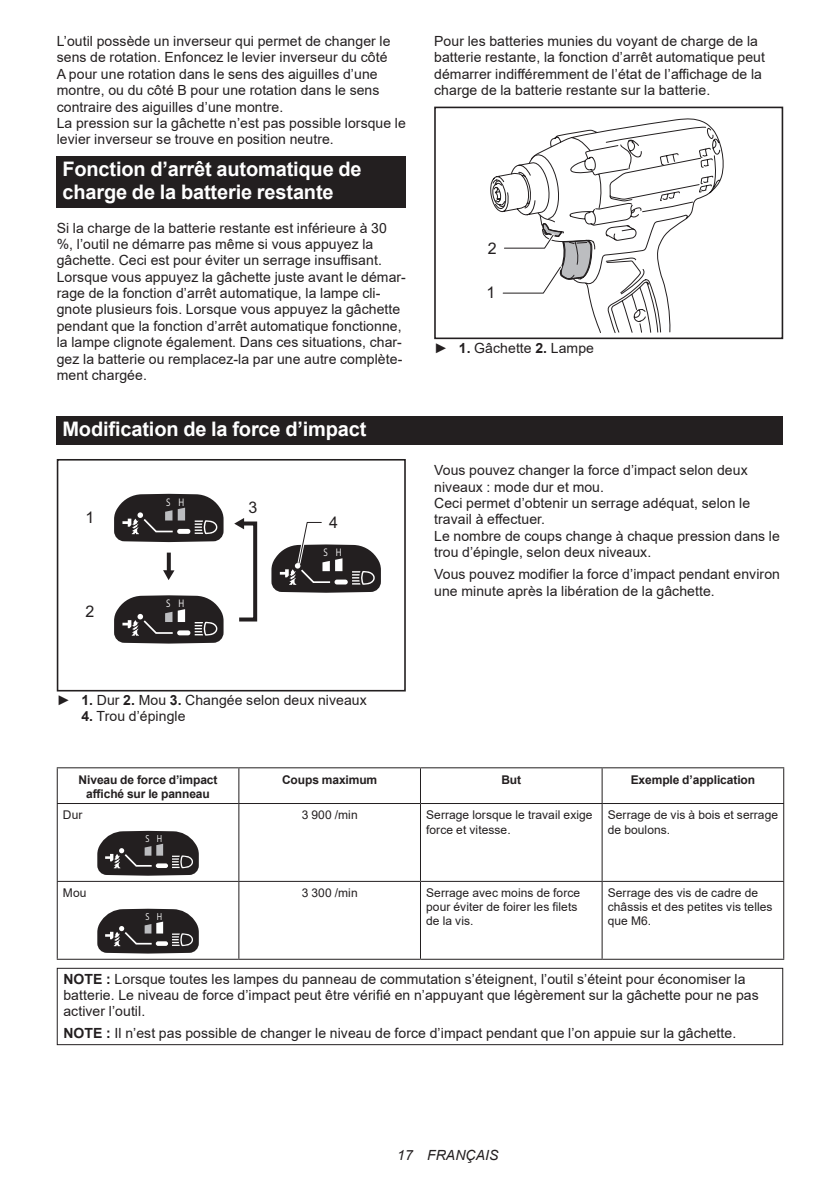
<style>
.page{position:relative;width:840px;height:1191px;background:#fff}
.page>*{position:absolute;margin:0;border:0;box-sizing:border-box;transform-origin:0 0}
.t1{font:700 20px/23.4px "Arial";letter-spacing:-.01em;color:#fff}
.t2{font:16px "Arial";color:#231f20}
.t3{font:14px/16.4px "Arial";letter-spacing:.005em;color:#231f20}
.t4{font:italic 14px "Arial";letter-spacing:.005em;color:#231f20}
.t5{font:12px/14px "Arial";letter-spacing:.005em;color:#231f20}
.t6{font:700 12px/14px "Arial";letter-spacing:-.01em;color:#231f20;text-align:center}
.t7{font:9.8px "Helvetica Bold 90 msp RKSJ H";color:#fff;scale:.85 1}
.t8{font:9px "Helvetica Bold 90 msp RKSJ H";color:#fff;scale:.85 1}
.s1{font-weight:700}
</style>
<div class="page">
<div style="left:57px;top:156px;width:348px;height:52px;background:#231f20"></div>
<svg style="left:538px;top:118px;width:186px;height:215px"></svg>
<div style="left:434px;top:107px;width:348px;height:232px;border:2px solid #231f20"></div>
<svg style="left:490px;top:153px;width:146px;height:143px"></svg>
<div style="left:57px;top:416px;width:725px;height:29px;background:#231f20"></div>
<svg style="left:167px;top:552px;width:4px;height:18px"></svg>
<svg style="left:163px;top:570px;width:11px;height:10px"></svg>
<svg style="left:234px;top:518px;width:24px;height:104px"></svg>
<svg style="left:114px;top:493px;width:110px;height:50px;background:#504c4d"></svg>
<svg style="left:114px;top:595px;width:110px;height:49px;background:#4d4a4b"></svg>
<div style="left:57px;top:459px;width:348px;height:232px;border:2px solid #231f20"></div>
<svg style="left:271px;top:522px;width:110px;height:71px"></svg>
<hr style="left:57px;top:767px;width:182px;height:1px;background:#231f20">
<hr style="left:57px;top:768px;width:1px;height:35px;background:#231f20">
<hr style="left:239px;top:767px;width:181px;height:1px;background:#231f20">
<hr style="left:238px;top:768px;width:1px;height:35px;background:#231f20">
<hr style="left:420px;top:767px;width:181px;height:1px;background:#231f20">
<hr style="left:420px;top:768px;width:1px;height:35px;background:#231f20">
<hr style="left:601px;top:767px;width:182px;height:1px;background:#231f20">
<hr style="left:601px;top:768px;width:1px;height:35px;background:#231f20">
<hr style="left:782px;top:768px;width:1px;height:35px;background:#231f20">
<hr style="left:57px;top:803px;width:182px;height:1px;background:#231f20">
<hr style="left:57px;top:804px;width:1px;height:77px;background:#231f20">
<hr style="left:239px;top:803px;width:181px;height:1px;background:#231f20">
<hr style="left:238px;top:804px;width:1px;height:77px;background:#231f20">
<hr style="left:420px;top:803px;width:181px;height:1px;background:#231f20">
<hr style="left:420px;top:804px;width:1px;height:77px;background:#231f20">
<hr style="left:601px;top:803px;width:182px;height:1px;background:#231f20">
<hr style="left:601px;top:804px;width:1px;height:77px;background:#231f20">
<hr style="left:782px;top:804px;width:1px;height:77px;background:#231f20">
<hr style="left:57px;top:881px;width:182px;height:1px;background:#231f20">
<hr style="left:57px;top:882px;width:1px;height:76px;background:#231f20">
<hr style="left:239px;top:881px;width:181px;height:1px;background:#231f20">
<hr style="left:238px;top:882px;width:1px;height:76px;background:#231f20">
<hr style="left:420px;top:881px;width:181px;height:1px;background:#231f20">
<hr style="left:420px;top:882px;width:1px;height:76px;background:#231f20">
<hr style="left:601px;top:881px;width:182px;height:1px;background:#231f20">
<hr style="left:601px;top:882px;width:1px;height:76px;background:#231f20">
<hr style="left:782px;top:882px;width:1px;height:76px;background:#231f20">
<hr style="left:57px;top:958px;width:182px;height:1px;background:#231f20">
<hr style="left:239px;top:958px;width:181px;height:1px;background:#231f20">
<hr style="left:420px;top:958px;width:181px;height:1px;background:#231f20">
<hr style="left:601px;top:958px;width:182px;height:1px;background:#231f20">
<svg style="left:97px;top:831px;width:102px;height:44px;background:#484445"></svg>
<svg style="left:97px;top:908px;width:102px;height:45px;background:#4c494a"></svg>
<div style="left:57px;top:967px;width:725px;height:78px;border:1px solid #231f20"></div>
<p class="t3" style="left:57px;top:33px;width:350px">L’outil possède un inverseur qui permet de changer le sens de rotation. Enfoncez le levier inverseur du côté<br>A pour une rotation dans le sens des aiguilles d’une montre, ou du côté B pour une rotation dans le sens contraire des aiguilles d’une montre.<br>La pression sur la gâchette n’est pas possible lorsque le levier inverseur se trouve en position neutre.</p>
<h1 class="t1" style="left:62px;top:157px;width:300px">Fonction d’arrêt automatique de charge de la batterie restante</h1>
<p class="t3" style="left:57px;top:219px;width:350px">Si la charge de la batterie restante est inférieure à 30 %, l’outil ne démarre pas même si vous appuyez la gâchette. Ceci est pour éviter un serrage insuffisant.<br>Lorsque vous appuyez la gâchette juste avant le démar&shy;rage de la fonction d’arrêt automatique, la lampe cli&shy;gnote plusieurs fois. Lorsque vous appuyez la gâchette pendant que la fonction d’arrêt automatique fonctionne, la lampe clignote également. Dans ces situations, char&shy;gez la batterie ou remplacez-la par une autre complète&shy;ment chargée.</p>
<h1 class="t1" style="left:62px;top:418px;width:305px">Modification de la force d’impact</h1>
<p class="t2" style="left:86px;top:506px;width:10px">1</p>
<p class="t2" style="left:86px;top:600px;width:10px">2</p>
<p class="t7" style="left:166px;top:496px;width:23px">S H</p>
<p class="t7" style="left:166px;top:598px;width:23px">S H</p>
<p class="t2" style="left:248px;top:496px;width:10px">3</p>
<p class="t2" style="left:329px;top:511px;width:10px">4</p>
<p class="t7" style="left:323px;top:547px;width:23px">S H</p>
<p class="t3" style="left:434px;top:33px;width:332px">Pour les batteries munies du voyant de charge de la batterie restante, la fonction d’arrêt automatique peut démarrer indifféremment de l’état de l’affichage de la charge de la batterie restante sur la batterie.</p>
<p class="t2" style="left:487px;top:238px;width:10px">2</p>
<p class="t2" style="left:486px;top:282px;width:10px">1</p>
<p class="t3" style="left:434px;top:339px;width:161px">► <span class="s1">1.</span> Gâchette <span class="s1">2.</span> Lampe</p>
<p class="t3" style="left:434px;top:462px;width:347px">Vous pouvez changer la force d’impact selon deux niveaux : mode dur et mou.<br>Ceci permet d’obtenir un serrage adéquat, selon le travail à effectuer.<br>Le nombre de coups change à chaque pression dans le trou d’épingle, selon deux niveaux.</p>
<p class="t3" style="left:434px;top:566px;width:347px">Vous pouvez modifier la force d’impact pendant environ une minute après la libération de la gâchette.</p>
<p class="t3" style="left:57px;top:692px;width:311px">► <span class="s1">1.</span> Dur <span class="s1">2.</span> Mou <span class="s1">3.</span> Changée selon deux niveaux</p>
<p class="t3" style="left:81px;top:708px;width:106px"><span class="s1">4.</span> Trou d’épingle</p>
<p class="t6" style="left:79px;top:772px;width:140px">Niveau de force d’impact affiché sur le panneau</p>
<p class="t6" style="left:282px;top:772px;width:97px">Coups maximum</p>
<p class="t6" style="left:501px;top:772px;width:21px">But</p>
<p class="t6" style="left:630px;top:772px;width:126px">Exemple d’application</p>
<p class="t5" style="left:63px;top:808px;width:21px">Dur</p>
<p class="t8" style="left:145px;top:833px;width:21px">S H</p>
<p class="t5" style="left:301px;top:808px;width:57px">3 900 /min</p>
<p class="t5" style="left:426px;top:808px;width:168px">Serrage lorsque le travail exige force et vitesse.</p>
<p class="t5" style="left:607px;top:808px;width:172px">Serrage de vis à bois et serrage de boulons.</p>
<p class="t5" style="left:63px;top:886px;width:25px">Mou</p>
<p class="t8" style="left:145px;top:911px;width:21px">S H</p>
<p class="t5" style="left:301px;top:886px;width:57px">3 300 /min</p>
<p class="t5" style="left:426px;top:886px;width:155px">Serrage avec moins de force pour éviter de foirer les filets de la vis.</p>
<p class="t5" style="left:607px;top:886px;width:166px">Serrage des vis de cadre de châssis et des petites vis telles que M6.</p>
<p class="t3" style="left:63px;top:970px;width:696px"><span class="s1">NOTE :</span> Lorsque toutes les lampes du panneau de commutation s’éteignent, l’outil s’éteint pour économiser la batterie. Le niveau de force d’impact peut être vérifié en n’appuyant que légèrement sur la gâchette pour ne pas activer l’outil.</p>
<p class="t3" style="left:63px;top:1025px;width:674px"><span class="s1">NOTE :</span> Il n’est pas possible de changer le niveau de force d’impact pendant que l’on appuie sur la gâchette.</p>
<p class="t4" style="left:397px;top:1146px;width:103px">17 FRANÇAIS</p>
</div>
